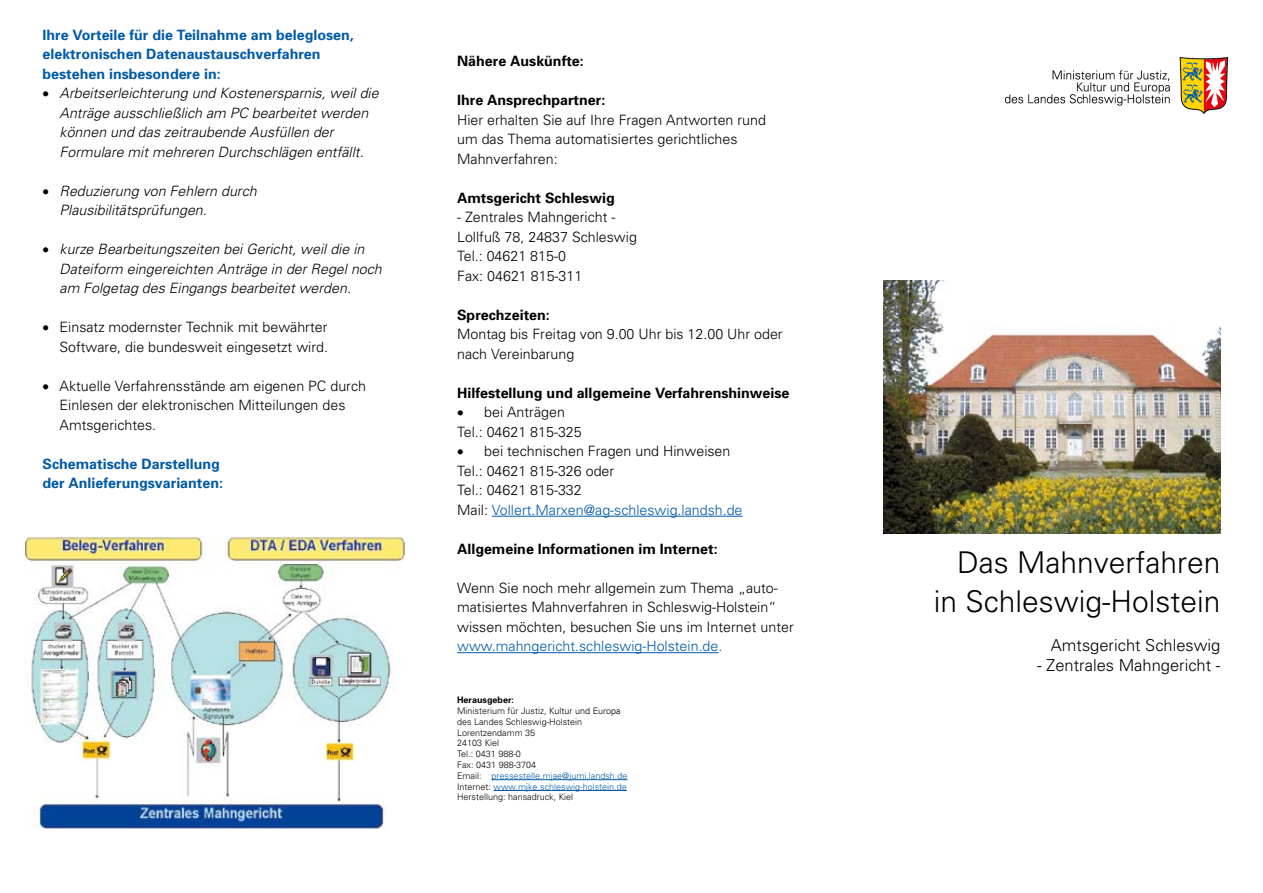
<style>
.page{position:relative;width:1263px;height:893px;background:#fff}
.page>*{position:absolute;margin:0;border:0;box-sizing:border-box;transform-origin:0 0}
.t1{font:300 30px/39px "Univers";color:#000;text-align:right}
.t2{font:300 16.5px "Univers";color:#000}
.t3{font:300 14.25px/19.5px "Univers";color:#000}
.t4{font:italic 300 14.25px/19.5px "Univers";color:#000}
.t5{font:700 14.25px/19.5px "Univers";color:#005aa9}
.t6{font:700 14.25px "Univers";color:#000}
.t7{font:300 14.25px "Univers";color:#005aa9}
.t8{font:300 9px/10.8px "Univers";color:#000}
.s1{color:#005aa9}
.s2{font-weight:700}
.s3{font-family:"Univers 45"}
.s4{font-family:"Univers 45";color:#005aa9}
</style>
<div class="page">
<hr style="left:492px;top:516px;width:250px;height:1px;background:#005aa9">
<hr style="left:457px;top:652px;width:261px;height:1px;background:#005aa9">
<hr style="left:492px;top:779px;width:135px;height:1px;background:#005aa9">
<hr style="left:494px;top:790px;width:133px;height:1px;background:#005aa9">
<img style="left:883px;top:281px;width:337px;height:253px">
<img style="left:25px;top:537px;width:381px;height:293px">
<img style="left:1005px;top:57px;width:222px;height:56px">
<p class="t5" style="left:43px;top:25px;width:313px">Ihre Vorteile für die Teilnahme am beleglosen, elektronischen Datenaustauschverfahren bestehen insbesondere in:</p>
<p class="t4" style="left:60px;top:83px;width:321px;text-indent:-17px">• Arbeitserleichterung und Kostenersparnis, weil die Anträge ausschließlich am PC bearbeitet werden können und das zeitraubende Ausfüllen der Formulare mit mehreren Durchschlägen entfällt.</p>
<p class="t4" style="left:60px;top:181px;width:199px;text-indent:-17px">• Reduzierung von Fehlern durch<br>Plausibilitätsprüfungen.</p>
<p class="t4" style="left:60px;top:239px;width:324px;text-indent:-17px">• kurze Bearbeitungszeiten bei Gericht, weil die in<br>Dateiform eingereichten Anträge in der Regel noch am Folgetag des Eingangs bearbeitet werden.</p>
<p class="t3" style="left:43px;top:317px;width:287px;text-align:right">• Einsatz modernster Technik mit bewährter<br>Software, die bundesweit eingesetzt wird.</p>
<p class="t3" style="left:60px;top:376px;width:308px;text-indent:-17px">• Aktuelle Verfahrensstände am eigenen PC durch<br>Einlesen der elektronischen Mitteilungen des<br>Amtsgerichtes.</p>
<p class="t5" style="left:43px;top:454px;width:182px">Schematische Darstellung der Anlieferungsvarianten:</p>
<p class="t6" style="left:457px;top:52px;width:128px">Nähere Auskünfte:</p>
<p class="t6" style="left:457px;top:91px;width:150px">Ihre Ansprechpartner:</p>
<p class="t3" style="left:457px;top:110px;width:310px">Hier erhalten Sie auf Ihre Fragen Antworten rund um das Thema automatisiertes gerichtliches<br>Mahnverfahren:</p>
<p class="t6" style="left:457px;top:189px;width:159px">Amtsgericht Schleswig</p>
<p class="t3" style="left:457px;top:207px;width:181px">- Zentrales Mahngericht -<br>Lollfuß 78, 24837 Schleswig<br>Tel.: 04621 815-0<br>Fax: 04621 815-311</p>
<p class="t6" style="left:457px;top:306px;width:94px">Sprechzeiten:</p>
<p class="t3" style="left:457px;top:324px;width:327px">Montag bis Freitag von 9.00 Uhr bis 12.00 Uhr oder nach Vereinbarung</p>
<p class="t6" style="left:457px;top:384px;width:334px">Hilfestellung und allgemeine Verfahrenshinweise</p>
<p class="t3" style="left:457px;top:402px;width:126px">• bei Anträgen<br>Tel.: 04621 815-325</p>
<p class="t3" style="left:457px;top:441px;width:287px">• bei technischen Fragen und Hinweisen Tel.: 04621 815-326 oder<br>Tel.: 04621 815-332<br>Mail: <span class="s1">Vollert.Marxen@ag-schleswig.landsh.de</span></p>
<p class="t6" style="left:457px;top:539px;width:262px">Allgemeine Informationen im Internet:</p>
<p class="t3" style="left:457px;top:577px;width:338px">Wenn Sie noch mehr allgemein zum Thema „auto&shy;matisiertes Mahnverfahren in Schleswig-Holstein“ wissen möchten, besuchen Sie uns im Internet unter</p>
<p class="t7" style="left:457px;top:638px;width:267px">www.mahngericht.schleswig-Holstein.de.</p>
<p class="t8" style="left:457px;top:694px;width:172px"><span class="s2">Herausgeber:<br></span>Ministerium für Justiz, <span class="s3">Kultur und Europa </span>des Landes Schleswig-Holstein<br>Lorentzendamm 35<br>24103 Kiel<br>Tel.: 0431 988-0<br>Fax: 0431 988-3704<br>Email: <span class="s1">pressestelle.mjae@jumi.landsh.de<br></span>Internet: <span class="s1">www.m</span><span class="s4">jke</span><span class="s1">.schleswig-holstein.de<br></span>Herstellung: hansadruck, Kiel</p>
<h1 class="t1" style="left:934px;top:542px;width:288px">Das Mahnverfahren in Schleswig-Holstein</h1>
<p class="t2" style="left:1051px;top:635px;width:171px">Amtsgericht Schleswig</p>
<p class="t2" style="left:1037px;top:655px;width:185px">- Zentrales Mahngericht -</p>
</div>
